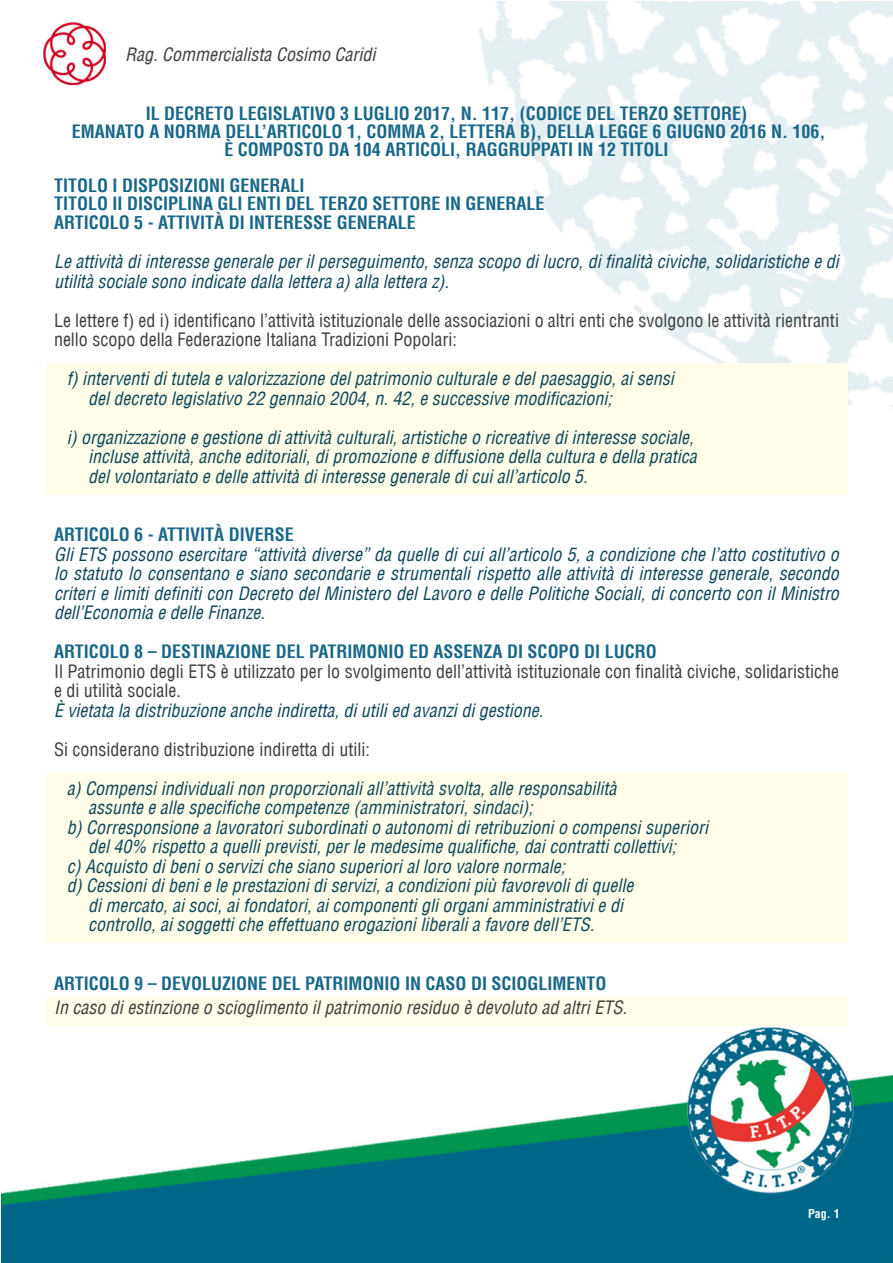
<style>
.page{position:relative;width:893px;height:1263px;background:#fff}
.page>*{position:absolute;margin:0;border:0;box-sizing:border-box;transform-origin:0 0}
.elenco_tabulazione{font:italic condensed 18px/19.5px "Helvetica LT";color:#0f4659}
.t1{font:700 condensed 18px "Helvetica LT";color:#186789}
.t2{font:condensed 18px/19.5px "Helvetica LT";color:#3e3e3f}
.con_sfondo_giallo{font:italic condensed 18px "Helvetica LT";color:#3e3e3f}
.t3{font:700 condensed 12px "Helvetica LT";color:#fff}
</style>
<div class="page">
<img style="left:2px;top:2px;width:891px;height:1261px">
<div style="left:45px;top:363px;width:802px;height:54px;background:#fffde9"></div>
<div style="left:45px;top:402px;width:802px;height:34px;background:#fffde9"></div>
<div style="left:45px;top:422px;width:802px;height:73px;background:#fffde9"></div>
<div style="left:45px;top:773px;width:802px;height:53px;background:#fffde9"></div>
<div style="left:45px;top:812px;width:802px;height:53px;background:#fffde9"></div>
<div style="left:45px;top:851px;width:802px;height:34px;background:#fffde9"></div>
<div style="left:45px;top:870px;width:802px;height:73px;background:#fffde9"></div>
<div style="left:45px;top:996px;width:802px;height:29px;background:#fffde9"></div>
<p class="con_sfondo_giallo" style="left:125px;top:43px;width:252px">Rag. Commercialista Cosimo Caridi</p>
<p class="t1" style="left:146px;top:102px;width:603px">IL DECRETO LEGISLATIVO 3 LUGLIO 2017, N. 117, (CODICE DEL TERZO SETTORE)</p>
<p class="t1" style="left:72px;top:120px;width:755px">EMANATO A NORMA DELL’ARTICOLO 1, COMMA 2, LETTERA B), DELLA LEGGE 6 GIUGNO 2016 N. 106,</p>
<p class="t1" style="left:224px;top:138px;width:446px">È COMPOSTO DA 104 ARTICOLI, RAGGRUPPATI IN 12 TITOLI</p>
<p class="t1" style="left:54px;top:174px;width:252px">TITOLO I DISPOSIZIONI GENERALI</p>
<p class="t1" style="left:54px;top:192px;width:492px">TITOLO II DISCIPLINA GLI ENTI DEL TERZO SETTORE IN GENERALE</p>
<p class="t1" style="left:54px;top:211px;width:363px">ARTICOLO 5 - ATTIVITÀ DI INTERESSE GENERALE</p>
<p class="elenco_tabulazione" style="left:54px;top:252px;width:786px">Le attività di interesse generale per il perseguimento, senza scopo di lucro, di finalità civiche, solidaristiche e di utilità sociale sono indicate dalla lettera a) alla lettera z).</p>
<p class="t2" style="left:54px;top:310px;width:786px">Le lettere f) ed i) identificano l’attività istituzionale delle associazioni o altri enti che svolgono le attività rientranti nello scopo della Federazione Italiana Tradizioni Popolari:</p>
<p class="elenco_tabulazione" style="left:88px;top:369px;width:587px;text-indent:-21px">f) interventi di tutela e valorizzazione del patrimonio culturale e del paesaggio, ai sensi del decreto legislativo 22 gennaio 2004, n. 42, e successive modificazioni;</p>
<p class="elenco_tabulazione" style="left:88px;top:427px;width:610px;text-indent:-21px">i) organizzazione e gestione di attività culturali, artistiche o ricreative di interesse sociale, incluse attività, anche editoriali, di promozione e diffusione della cultura e della pratica del volontariato e delle attività di interesse generale di cui all’articolo 5.</p>
<p class="t1" style="left:54px;top:523px;width:241px">ARTICOLO 6 - ATTIVITÀ DIVERSE</p>
<p class="elenco_tabulazione" style="left:54px;top:544px;width:786px;text-align:justify">Gli ETS possono esercitare “attività diverse” da quelle di cui all’articolo 5, a condizione che l’atto costitutivo o lo statuto lo consentano e siano secondarie e strumentali rispetto alle attività di interesse generale, secondo criteri e limiti definiti con Decreto del Ministero del Lavoro e delle Politiche Sociali, di concerto con il Ministro dell’Economia e delle Finanze.</p>
<p class="t1" style="left:54px;top:640px;width:604px">ARTICOLO 8 – DESTINAZIONE DEL PATRIMONIO ED ASSENZA DI SCOPO DI LUCRO</p>
<p class="t2" style="left:54px;top:661px;width:786px">Il Patrimonio degli ETS è utilizzato per lo svolgimento dell’attività istituzionale con finalità civiche, solidaristiche e di utilità sociale.</p>
<p class="elenco_tabulazione" style="left:54px;top:700px;width:491px">È vietata la distribuzione anche indiretta, di utili ed avanzi di gestione.</p>
<p class="t2" style="left:54px;top:739px;width:317px">Si considerano distribuzione indiretta di utili:</p>
<p class="elenco_tabulazione" style="left:88px;top:778px;width:530px;text-indent:-21px">a) Compensi individuali non proporzionali all’attività svolta, alle responsabilità assunte e alle specifiche competenze (amministratori, sindaci);</p>
<p class="elenco_tabulazione" style="left:67px;top:817px;width:643px;text-align:center">b) Corresponsione a lavoratori subordinati o autonomi di retribuzioni o compensi superiori del 40% rispetto a quelli previsti, per le medesime qualifiche, dai contratti collettivi;</p>
<p class="elenco_tabulazione" style="left:67px;top:856px;width:500px">c) Acquisto di beni o servizi che siano superiori al loro valore normale;</p>
<p class="elenco_tabulazione" style="left:88px;top:876px;width:547px;text-indent:-21px">d) Cessioni di beni e le prestazioni di servizi, a condizioni più favorevoli di quelle di mercato, ai soci, ai fondatori, ai componenti gli organi amministrativi e di controllo, ai soggetti che effettuano erogazioni liberali a favore dell’ETS.</p>
<p class="t1" style="left:54px;top:972px;width:554px">ARTICOLO 9 – DEVOLUZIONE DEL PATRIMONIO IN CASO DI SCIOGLIMENTO</p>
<p class="con_sfondo_giallo" style="left:54px;top:996px;width:574px">In caso di estinzione o scioglimento il patrimonio residuo è devoluto ad altri ETS.</p>
<p class="t3" style="left:808px;top:1206px;width:33px">Pag. 1</p>
</div>
